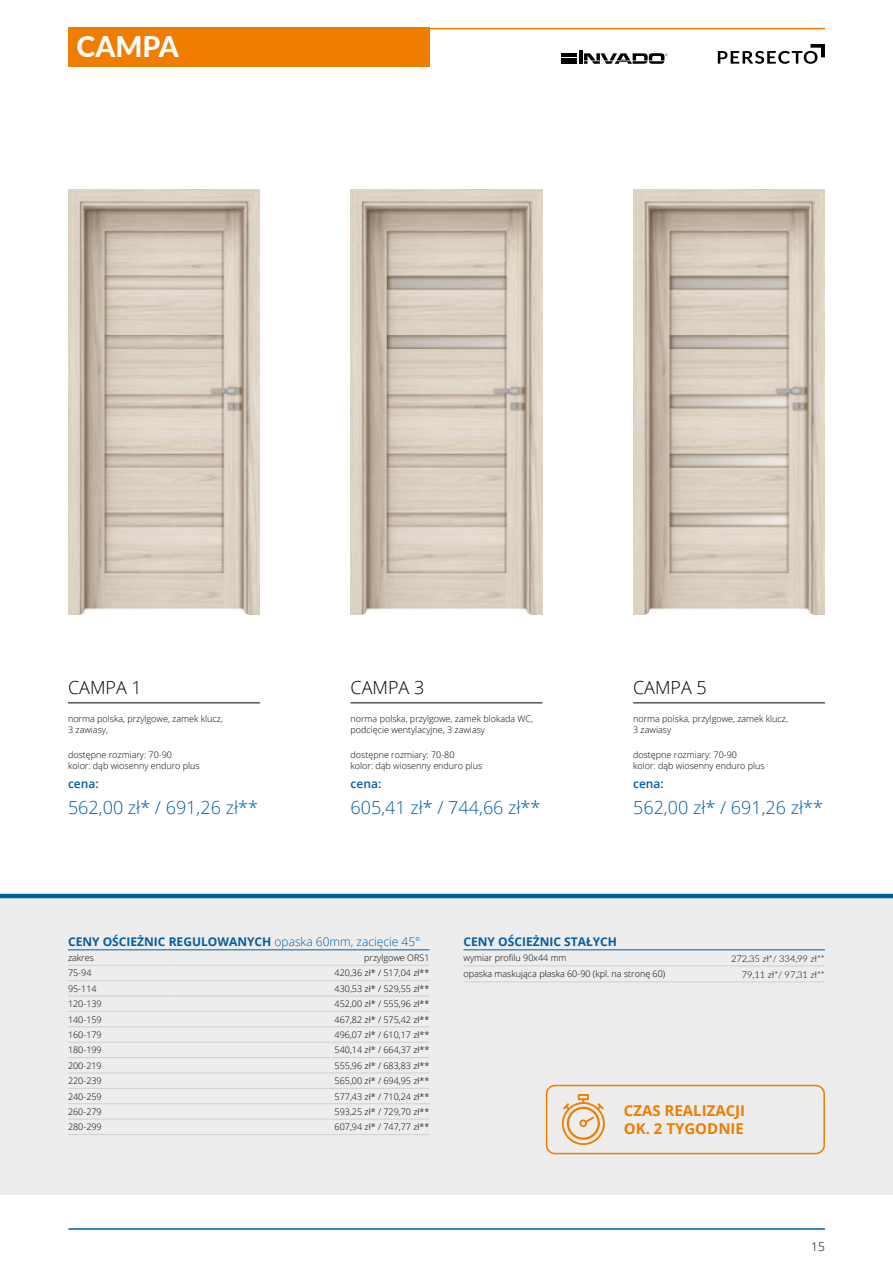
<style>
.page{position:relative;width:893px;height:1263px;background:#fff}
.page>*{position:absolute;margin:0;border:0;box-sizing:border-box;transform-origin:0 0}
.t1{font:800 28.5px "Lato";color:#fff}
.t2{font:300 18px "Open Sans";color:#005ea5}
.t3{font:300 18px "Open Sans";color:#000}
.t4{font:700 15px/18px "Open Sans";color:#ef7d00}
.t5{font:700 12px "Open Sans";color:#005ea5}
.t6{font:600 12px "Open Sans";color:#005ea5}
.t7{font:300 12px "Open Sans";color:#000}
.t8{font:300 9.3px "Lato";letter-spacing:-.01em;color:#000}
.t9{font:300 9px/10.8px "Open Sans";color:#000}
.s1{font-weight:300}
</style>
<div class="page">
<hr style="left:68px;top:1228px;width:757px;height:2px;background:#005ea5">
<div style="left:0;top:897px;width:893px;height:298px;background:#ededed"></div>
<hr style="left:0;top:894px;width:893px;height:4px;background:#005ea5">
<div style="left:546px;top:1085px;width:279px;height:69px;border:2px solid #ef7d00;border-radius:9px"></div>
<svg style="left:562px;top:1094px;width:43px;height:51px"></svg>
<hr style="left:68px;top:703px;width:192px;height:1px;background:#000">
<hr style="left:633px;top:703px;width:192px;height:1px;background:#000">
<hr style="left:351px;top:703px;width:191px;height:1px;background:#000">
<div style="left:68px;top:28px;width:362px;height:39px;background:#ef7d00"></div>
<hr style="left:68px;top:28px;width:757px;height:1px;background:#ef7d00">
<img style="left:633px;top:190px;width:192px;height:424px">
<img style="left:351px;top:190px;width:191px;height:424px">
<img style="left:68px;top:190px;width:192px;height:425px">
<hr style="left:173px;top:980px;width:256px;height:1px;background:#d0d0d0">
<hr style="left:68px;top:996px;width:105px;height:1px;background:#d0d0d0">
<hr style="left:173px;top:996px;width:256px;height:1px;background:#d0d0d0">
<hr style="left:68px;top:1011px;width:105px;height:1px;background:#d0d0d0">
<hr style="left:173px;top:1011px;width:256px;height:1px;background:#d0d0d0">
<hr style="left:68px;top:1026px;width:105px;height:1px;background:#d0d0d0">
<hr style="left:173px;top:1026px;width:256px;height:1px;background:#d0d0d0">
<hr style="left:68px;top:1042px;width:105px;height:1px;background:#d0d0d0">
<hr style="left:173px;top:1042px;width:256px;height:1px;background:#d0d0d0">
<hr style="left:68px;top:1057px;width:105px;height:1px;background:#d0d0d0">
<hr style="left:173px;top:1057px;width:256px;height:1px;background:#d0d0d0">
<hr style="left:68px;top:1073px;width:105px;height:1px;background:#d0d0d0">
<hr style="left:173px;top:1073px;width:256px;height:1px;background:#d0d0d0">
<hr style="left:68px;top:1088px;width:105px;height:1px;background:#d0d0d0">
<hr style="left:173px;top:1088px;width:256px;height:1px;background:#d0d0d0">
<hr style="left:68px;top:1103px;width:105px;height:1px;background:#d0d0d0">
<hr style="left:173px;top:1103px;width:256px;height:1px;background:#d0d0d0">
<hr style="left:68px;top:1119px;width:105px;height:1px;background:#d0d0d0">
<hr style="left:173px;top:1119px;width:256px;height:1px;background:#d0d0d0">
<hr style="left:173px;top:1134px;width:256px;height:1px;background:#d0d0d0">
<hr style="left:68px;top:1134px;width:105px;height:1px;background:#d0d0d0">
<hr style="left:68px;top:980px;width:105px;height:1px;background:#d0d0d0">
<hr style="left:68px;top:949px;width:105px;height:1px;background:#005ea5">
<hr style="left:173px;top:949px;width:256px;height:1px;background:#005ea5">
<hr style="left:68px;top:965px;width:105px;height:1px;background:#d0d0d0">
<hr style="left:173px;top:965px;width:256px;height:1px;background:#d0d0d0">
<hr style="left:463px;top:982px;width:260px;height:1px;background:#d0d0d0">
<hr style="left:723px;top:982px;width:102px;height:1px;background:#d0d0d0">
<hr style="left:463px;top:949px;width:260px;height:1px;background:#005ea5">
<hr style="left:723px;top:949px;width:102px;height:1px;background:#005ea5">
<hr style="left:463px;top:966px;width:260px;height:1px;background:#d0d0d0">
<hr style="left:723px;top:966px;width:102px;height:1px;background:#d0d0d0">
<svg style="left:561px;top:50px;width:107px;height:14px"></svg>
<svg style="left:718px;top:44px;width:107px;height:20px"></svg>
<h1 class="t1" style="left:77px;top:25px;width:104px">CAMPA</h1>
<h2 class="t3" style="left:68px;top:675px;width:75px">CAMPA 1</h2>
<p class="t9" style="left:68px;top:713px;width:156px">norma polska, przylgowe, zamek klucz,<br>3 zawiasy,</p>
<p class="t9" style="left:68px;top:749px;width:133px">dostępne rozmiary: 70-90<br>kolor: dąb wiosenny enduro plus</p>
<h3 class="t6" style="left:68px;top:775px;width:32px">cena:</h3>
<h2 class="t2" style="left:68px;top:795px;width:191px">562,00 zł* / 691,26 zł**</h2>
<h2 class="t3" style="left:351px;top:675px;width:75px">CAMPA 3</h2>
<p class="t9" style="left:351px;top:713px;width:184px">norma polska, przylgowe, zamek blokada WC, podcięcie wentylacyjne, 3 zawiasy</p>
<p class="t9" style="left:351px;top:749px;width:133px">dostępne rozmiary: 70-80<br>kolor: dąb wiosenny enduro plus</p>
<h3 class="t6" style="left:351px;top:775px;width:32px">cena:</h3>
<h2 class="t2" style="left:351px;top:795px;width:191px">605,41 zł* / 744,66 zł**</h2>
<h2 class="t3" style="left:633px;top:675px;width:75px">CAMPA 5</h2>
<p class="t9" style="left:633px;top:713px;width:156px">norma polska, przylgowe, zamek klucz,<br>3 zawiasy</p>
<p class="t9" style="left:633px;top:749px;width:133px">dostępne rozmiary: 70-90<br>kolor: dąb wiosenny enduro plus</p>
<h3 class="t6" style="left:633px;top:775px;width:32px">cena:</h3>
<h2 class="t2" style="left:633px;top:795px;width:191px">562,00 zł* / 691,26 zł**</h2>
<h3 class="t5" style="left:68px;top:933px;width:354px">CENY OŚCIEŻNIC REGULOWANYCH <span class="s1">opaska 60mm, zacięcie 45°</span></h3>
<p class="t9" style="left:68px;top:952px;width:27px">zakres</p>
<p class="t9" style="left:364px;top:952px;width:67px">przylgowe ORS1</p>
<p class="t9" style="left:68px;top:967px;width:25px">75-94</p>
<p class="t9" style="left:335px;top:967px;width:96px">420,36 zł* / 517,04 zł**</p>
<p class="t9" style="left:68px;top:983px;width:30px">95-114</p>
<p class="t9" style="left:335px;top:983px;width:96px">430,53 zł* / 529,55 zł**</p>
<p class="t9" style="left:68px;top:998px;width:35px">120-139</p>
<p class="t9" style="left:335px;top:998px;width:96px">452,00 zł* / 555,96 zł**</p>
<p class="t9" style="left:68px;top:1014px;width:35px">140-159</p>
<p class="t9" style="left:335px;top:1014px;width:96px">467,82 zł* / 575,42 zł**</p>
<p class="t9" style="left:68px;top:1029px;width:35px">160-179</p>
<p class="t9" style="left:335px;top:1029px;width:96px">496,07 zł* / 610,17 zł**</p>
<p class="t9" style="left:68px;top:1044px;width:35px">180-199</p>
<p class="t9" style="left:335px;top:1044px;width:96px">540,14 zł* / 664,37 zł**</p>
<p class="t9" style="left:68px;top:1060px;width:35px">200-219</p>
<p class="t9" style="left:335px;top:1060px;width:96px">555,96 zł* / 683,83 zł**</p>
<p class="t9" style="left:68px;top:1075px;width:35px">220-239</p>
<p class="t9" style="left:335px;top:1075px;width:96px">565,00 zł* / 694,95 zł**</p>
<p class="t9" style="left:68px;top:1090px;width:35px">240-259</p>
<p class="t9" style="left:335px;top:1090px;width:96px">577,43 zł* / 710,24 zł**</p>
<p class="t9" style="left:68px;top:1106px;width:35px">260-279</p>
<p class="t9" style="left:335px;top:1106px;width:96px">593,25 zł* / 729,70 zł**</p>
<p class="t9" style="left:68px;top:1121px;width:35px">280-299</p>
<p class="t9" style="left:335px;top:1121px;width:96px">607,94 zł* / 747,77 zł**</p>
<h3 class="t5" style="left:463px;top:933px;width:155px">CENY OŚCIEŻNIC STAŁYCH</h3>
<p class="t9" style="left:463px;top:952px;width:105px">wymiar profilu 90x44 mm</p>
<p class="t8" style="left:731px;top:952px;width:95px">272,35 zł*/ 334,99 zł**</p>
<p class="t9" style="left:463px;top:968px;width:203px">opaska maskująca płaska 60-90 (kpl. na stronę 60)</p>
<p class="t8" style="left:742px;top:968px;width:84px">79,11 zł*/ 97,31 zł**</p>
<h3 class="t4" style="left:624px;top:1101px;width:123px">CZAS REALIZACJI<br>OK. 2 TYGODNIE</h3>
<h3 class="t7" style="left:811px;top:1238px;width:15px">15</h3>
</div>
